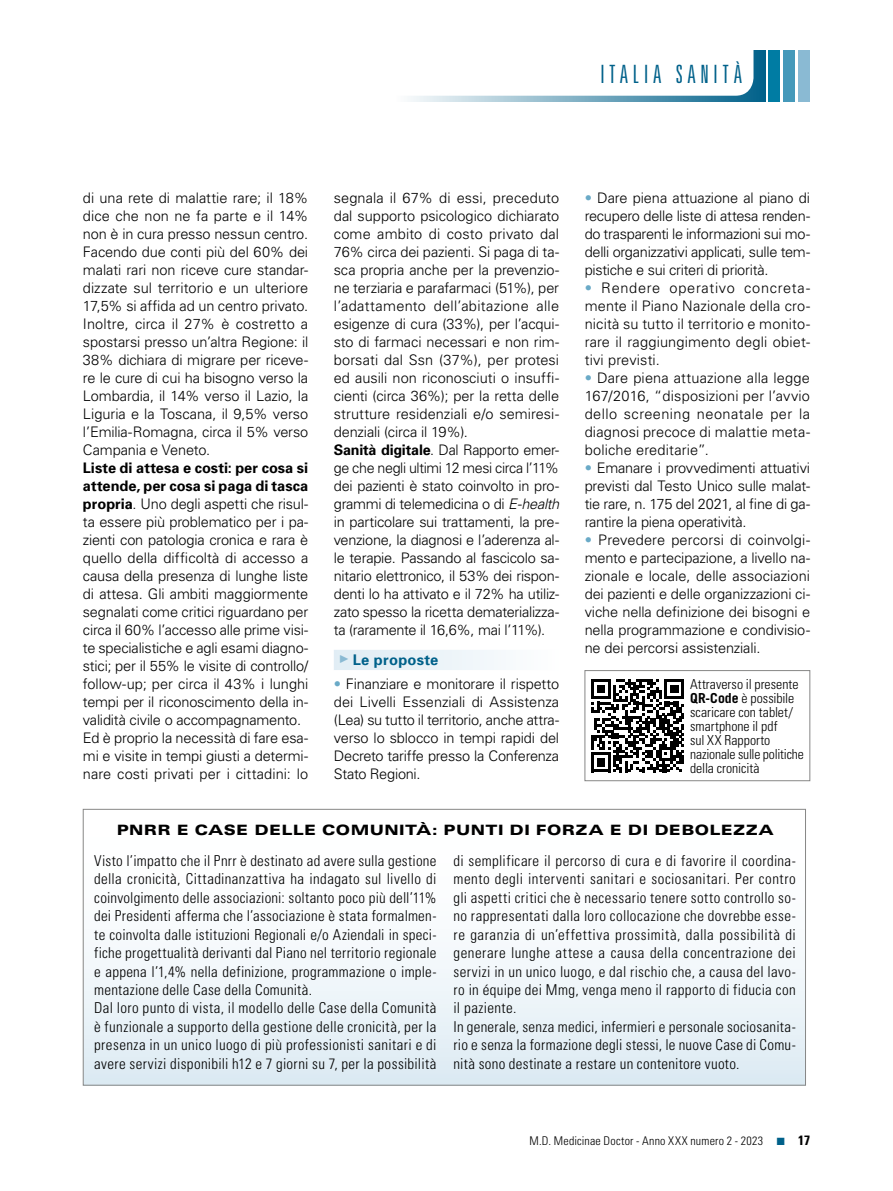
<style>
.page{position:relative;width:893px;height:1191px;background:#fff}
.page>*{position:absolute;margin:0;border:0;box-sizing:border-box;transform-origin:0 0}
.t1{font:300 ultra-condensed 25.2px "Univers";letter-spacing:.185em;color:#00618a}
.t2{font:300 condensed 15px/18.5px "Univers";letter-spacing:.02em;color:#000}
.t3{font:700 14.7px "Univers";letter-spacing:.015em;color:#00618a}
.t4{font:300 14.55px/18px "Univers";letter-spacing:-.01em;color:#000;text-align:justify}
.t5{font:900 expanded 14.25px "Univers";letter-spacing:.025em;color:#000;scale:1.04 1}
.t6{font:300 condensed 13.8px/14px "Univers";color:#000}
.t7{font:700 condensed 13.5px "Univers";color:#000}
.t8{font:300 condensed 12px "Univers";letter-spacing:.015em;color:#000}
.s1{font-weight:700}
.s2{font-style:italic}
.s3{color:#6aaac7}
.s4{font-family:"Trade Gothic";font-weight:700;font-stretch:normal}
</style>
<div class="page">
<div style="left:396px;top:50px;width:369px;height:51px;background:linear-gradient(to right,#fcfdfd,#04638b)"></div>
<div style="left:768px;top:50px;width:12px;height:51px;background:#007ca3"></div>
<div style="left:783px;top:50px;width:12px;height:51px;background:#4599ba"></div>
<div style="left:798px;top:50px;width:12px;height:51px;background:#8abad3"></div>
<div style="left:376px;top:0;width:377px;height:96px;background:#fff;border-radius:18px"></div>
<div style="left:334px;top:650px;width:225px;height:20px;background:linear-gradient(to right,#dfecf4,#fdfefe)"></div>
<svg style="left:584px;top:670px;width:226px;height:111px"></svg>
<div style="left:83px;top:809px;width:722px;height:276px;background:linear-gradient(to bottom,#fff,#e0edf4)"></div>
<svg style="left:340px;top:655px;width:8px;height:8px"></svg>
<h1 class="t1" style="left:600px;top:60px;width:143px">ITALIA SANITÀ</h1>
<p class="t4" style="left:83px;top:189px;width:227px">di una rete di malattie rare; il 18% dice che non ne fa parte e il 14% non è in cura presso nessun centro.<br>Facendo due conti più del 60% dei malati rari non riceve cure standar&shy;dizzate sul territorio e un ulteriore 17,5% si affida ad un centro privato.<br>Inoltre, circa il 27% è costretto a spostarsi presso un’altra Regione: il 38% dichiara di migrare per riceve&shy;re le cure di cui ha bisogno verso la Lombardia, il 14% verso il Lazio, la Liguria e la Toscana, il 9,5% verso l’Emilia-Romagna, circa il 5% verso Campania e Veneto.</p>
<p class="t4" style="left:83px;top:459px;width:227px;text-align:left"><span class="s1">Liste di attesa e costi: per cosa si attende, per cosa si paga di tasca propria</span>. Uno degli aspetti che risul&shy;ta essere più problematico per i pa&shy;zienti con patologia cronica e rara è quello della difficoltà di accesso a causa della presenza di lunghe liste di attesa. Gli ambiti maggiormente segnalati come critici riguardano per circa il 60% l’accesso alle prime visi&shy;te specialistiche e agli esami diagno&shy;stici; per il 55% le visite di controllo/ follow-up; per circa il 43% i lunghi tempi per il riconoscimento della in&shy;validità civile o accompagnamento.<br>Ed è proprio la necessità di fare esa&shy;mi e visite in tempi giusti a determi&shy;nare costi privati per i cittadini: lo</p>
<p class="t4" style="left:334px;top:189px;width:227px;text-align:left">segnala il 67% di essi, preceduto dal supporto psicologico dichiarato come ambito di costo privato dal 76% circa dei pazienti. Si paga di ta&shy;sca propria anche per la prevenzio&shy;ne terziaria e parafarmaci (51%), per l’adattamento dell’abitazione alle esigenze di cura (33%), per l’acqui&shy;sto di farmaci necessari e non rim&shy;borsati dal Ssn (37%), per protesi ed ausili non riconosciuti o insuffi&shy;cienti (circa 36%); per la retta delle strutture residenziali e/o semiresi&shy;denziali (circa il 19%).<br><span class="s1">Sanità digitale</span>. Dal Rapporto emer&shy;ge che negli ultimi 12 mesi circa l’11% dei pazienti è stato coinvolto in pro&shy;grammi di telemedicina o di <span class="s2">E-health </span>in particolare sui trattamenti, la pre&shy;venzione, la diagnosi e l’aderenza al&shy;le terapie. Passando al fascicolo sa&shy;nitario elettronico, il 53% dei rispon&shy;denti lo ha attivato e il 72% ha utiliz&shy;zato spesso la ricetta dematerializza&shy;ta (raramente il 16,6%, mai l’11%).</p>
<p class="t3" style="left:353px;top:650px;width:87px">Le proposte</p>
<p class="t4" style="left:334px;top:675px;width:227px"><span class="s3">•</span> Finanziare e monitorare il rispetto dei Livelli Essenziali di Assistenza (Lea) su tutto il territorio, anche attra&shy;verso lo sblocco in tempi rapidi del Decreto tariffe presso la Conferenza Stato Regioni.</p>
<p class="t4" style="left:585px;top:189px;width:227px"><span class="s3">•</span> Dare piena attuazione al piano di recupero delle liste di attesa renden&shy;do trasparenti le informazioni sui mo&shy;delli organizzativi applicati, sulle tem&shy;pistiche e sui criteri di priorità.</p>
<p class="t4" style="left:585px;top:279px;width:227px"><span class="s3">•</span> Rendere operativo concreta&shy;mente il Piano Nazionale della cro&shy;nicità su tutto il territorio e monito&shy;rare il raggiungimento degli obiet&shy;tivi previsti.</p>
<p class="t4" style="left:585px;top:369px;width:227px"><span class="s3">•</span> Dare piena attuazione alla legge 167/2016, “disposizioni per l’avvio dello screening neonatale per la diagnosi precoce di malattie meta&shy;boliche ereditarie”.</p>
<p class="t4" style="left:585px;top:459px;width:227px"><span class="s3">•</span> Emanare i provvedimenti attuativi previsti dal Testo Unico sulle malat&shy;tie rare, n. 175 del 2021, al fine di ga&shy;rantire la piena operatività.</p>
<p class="t4" style="left:585px;top:531px;width:227px"><span class="s3">•</span> Prevedere percorsi di coinvolgi&shy;mento e partecipazione, a livello na&shy;zionale e locale, delle associazioni dei pazienti e delle organizzazioni ci&shy;viche nella definizione dei bisogni e nella programmazione e condivisio&shy;ne dei percorsi assistenziali.</p>
<p class="t6" style="left:690px;top:677px;width:115px">Attraverso il presente<br><span class="s4">QR-Code</span> è possibile scaricare con tablet/ smartphone il pdf<br>sul XX Rapporto nazionale sulle politiche della cronicità</p>
<p class="t5" style="left:117px;top:822px;width:633px">PNRR E CASE DELLE COMUNITÀ: PUNTI DI FORZA E DI DEBOLEZZA</p>
<p class="t2" style="left:94px;top:851px;width:344px">Visto l’impatto che il Pnrr è destinato ad avere sulla gestione della cronicità, Cittadinanzattiva ha indagato sul livello di coinvolgimento delle associazioni: soltanto poco più dell’11% dei Presidenti afferma che l’associazione è stata formalmen&shy;te coinvolta dalle istituzioni Regionali e/o Aziendali in speci&shy;fiche progettualità derivanti dal Piano nel territorio regionale e appena l’1,4% nella definizione, programmazione o imple&shy;mentazione delle Case della Comunità.<br>Dal loro punto di vista, il modello delle Case della Comunità è funzionale a supporto della gestione delle cronicità, per la presenza in un unico luogo di più professionisti sanitari e di avere servizi disponibili h12 e 7 giorni su 7, per la possibilità</p>
<p class="t2" style="left:453px;top:851px;width:344px">di semplificare il percorso di cura e di favorire il coordina&shy;mento degli interventi sanitari e sociosanitari. Per contro gli aspetti critici che è necessario tenere sotto controllo so&shy;no rappresentati dalla loro collocazione che dovrebbe esse&shy;re garanzia di un’effettiva prossimità, dalla possibilità di generare lunghe attese a causa della concentrazione dei servizi in un unico luogo, e dal rischio che, a causa del lavo&shy;ro in équipe dei Mmg, venga meno il rapporto di fiducia con il paziente.<br>In generale, senza medici, infermieri e personale sociosanita&shy;rio e senza la formazione degli stessi, le nuove Case di Comu&shy;nità sono destinate a restare un contenitore vuoto.</p>
<p class="t8" style="left:530px;top:1134px;width:235px">M.D. Medicinae Doctor - Anno XXX numero 2 - 2023</p>
<p class="t7" style="left:798px;top:1132px;width:13px">17</p>
</div>
